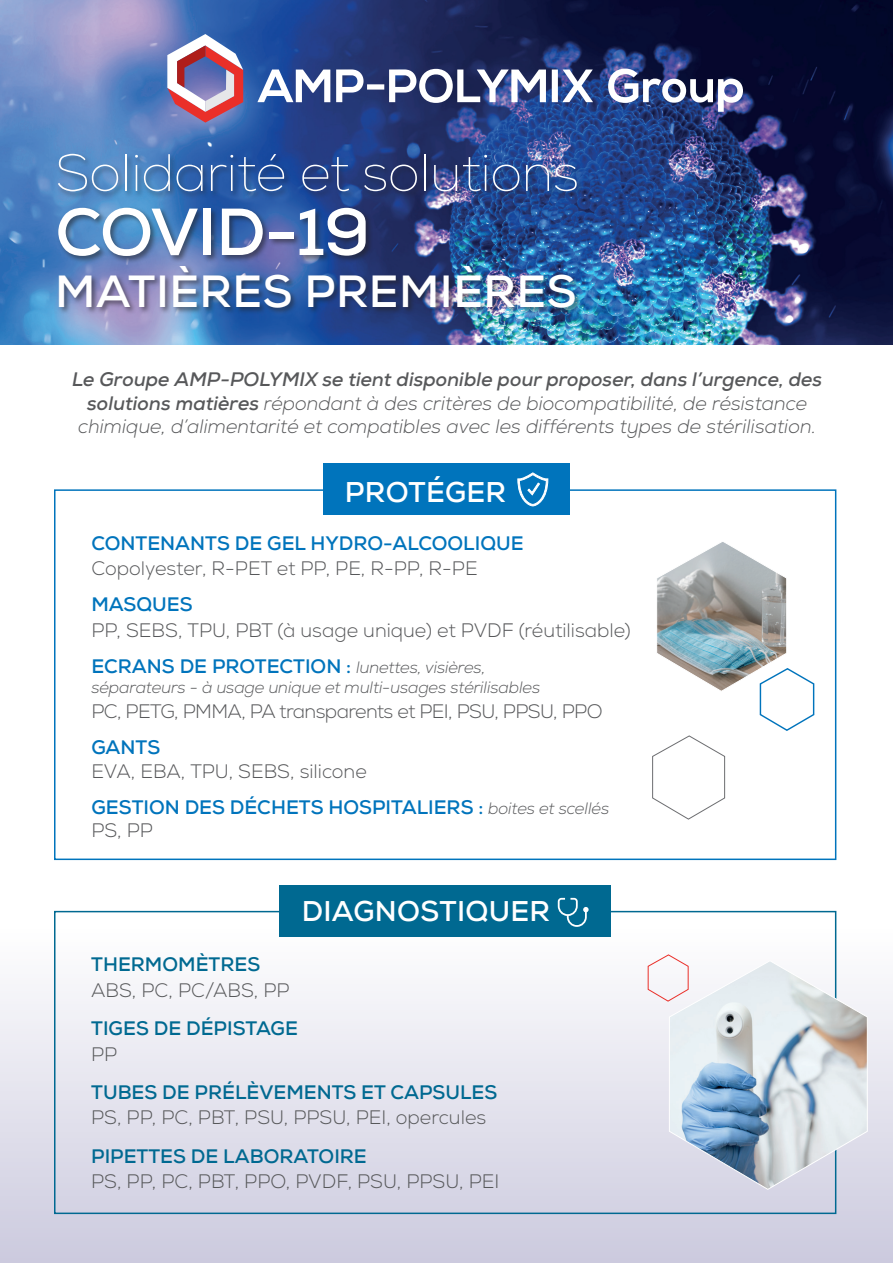
<style>
.page{position:relative;width:893px;height:1263px;background:#fff}
.page>*{position:absolute;margin:0;border:0;box-sizing:border-box;transform-origin:0 0}
.t1{font:700 66.3px "Nexa";letter-spacing:-.01em;color:#fff}
.t2{font:100 52.5px "Nexa";letter-spacing:-.01em;color:#fff}
.t3{font:700 45px "Nexa";letter-spacing:.01em;color:#fff}
.t4{font:700 28.5px "Nexa";letter-spacing:.01em;color:#fff}
.t5{font:300 19.5px/36.2px "Nexa";color:#57585a}
.t6{font:italic 300 19.5px/23.4px "Nexa";color:#57585a;text-align:center}
.t7{font:700 19.5px/36.2px "Nexa";color:#0074bc}
.t8{font:700 19.5px "Nexa";color:#006991}
.t9{font:300 19.5px "Nexa";letter-spacing:-.03em;color:#57585a}
.t10{font:italic 300 16.5px "Nexa";letter-spacing:-.01em;color:#57585a}
.s1{font-weight:700}
.s2{font-weight:700;color:#0074bc}
.s3{font-style:italic;font-size:16.5px}
.s4{font-weight:300;color:#57585a}
.s5{font-weight:300;font-style:italic;font-size:16.5px;color:#57585a}
</style>
<div class="page">
<div style="left:0;top:885px;width:893px;height:378px;background:linear-gradient(to bottom,#fff,#cccbde)"></div>
<img style="left:0;top:0;width:893px;height:344px">
<svg style="left:167px;top:34px;width:76px;height:89px"></svg>
<svg style="left:257px;top:69px;width:486px;height:43px"></svg>
<div style="left:57px;top:152px;width:527px;height:47px;background:#231f20;opacity:.54"></div>
<div style="left:56px;top:206px;width:317px;height:58px;background:#231f20;opacity:.54"></div>
<div style="left:58px;top:265px;width:525px;height:51px;background:#231f20;opacity:.54"></div>
<div style="left:54px;top:489px;width:782px;height:371px;border:2px solid #0074bc"></div>
<div style="left:323px;top:464px;width:247px;height:51px;background:#0074bc"></div>
<svg style="left:517px;top:472px;width:31px;height:34px"></svg>
<div style="left:54px;top:911px;width:782px;height:303px;border:2px solid #006991"></div>
<div style="left:279px;top:885px;width:332px;height:51px;background:#006991"></div>
<svg style="left:558px;top:898px;width:31px;height:29px"></svg>
<svg style="left:669px;top:960px;width:199px;height:230px;background:#cad4de"></svg>
<svg style="left:647px;top:954px;width:42px;height:48px"></svg>
<svg style="left:652px;top:542px;width:163px;height:278px"></svg>
<h2 class="t2" style="left:55px;top:141px;width:525px">Solidarité et solutions</h2>
<h1 class="t1" style="left:55px;top:189px;width:316px">COVID-19</h1>
<h3 class="t3" style="left:55px;top:263px;width:523px">MATIÈRES PREMIÈRES</h3>
<p class="t6" style="left:72px;top:368px;width:751px"><span class="s1">Le Groupe AMP-POLYMIX se tient disponible pour proposer, dans l’urgence, des solutions matières</span> répondant à des critères de biocompatibilité, de résistance chimique, d’alimentarité et compatibles avec les différents types de stérilisation.</p>
<h3 class="t4" style="left:345px;top:473px;width:163px">PROTÉGER</h3>
<p class="t7" style="left:91px;top:525px;width:434px">CONTENANTS DE GEL HYDRO-ALCOOLIQUE</p>
<p class="t5" style="left:91px;top:551px;width:388px">Copolyester, R-PET et PP, PE, R-PP, R-PE</p>
<p class="t7" style="left:91px;top:587px;width:103px">MASQUES</p>
<p class="t5" style="left:91px;top:613px;width:541px">PP, SEBS, TPU, PBT (à usage unique) et PVDF (réutilisable)<br><span class="s2">ECRANS DE PROTECTION :</span> <span class="s3">lunettes, visières,</span></p>
<p class="t10" style="left:91px;top:677px;width:450px">séparateurs - à usage unique et multi-usages stérilisables</p>
<p class="t9" style="left:91px;top:700px;width:513px">PC, PETG, PMMA, PA transparents et PEI, PSU, PPSU, PPO</p>
<p class="t7" style="left:91px;top:729px;width:70px">GANTS</p>
<p class="t7" style="left:91px;top:753px;width:519px"><span class="s4">EVA, EBA, TPU, SEBS, silicone<br></span>GESTION DES DÉCHETS HOSPITALIERS : <span class="s5">boites et scellés</span></p>
<p class="t5" style="left:91px;top:813px;width:63px">PS, PP</p>
<h3 class="t4" style="left:302px;top:893px;width:250px">DIAGNOSTIQUER</h3>
<p class="t8" style="left:91px;top:952px;width:170px">THERMOMÈTRES</p>
<p class="t5" style="left:91px;top:972px;width:200px">ABS, PC, PC/ABS, PP</p>
<p class="t8" style="left:91px;top:1016px;width:208px">TIGES DE DÉPISTAGE</p>
<p class="t5" style="left:91px;top:1036px;width:28px">PP</p>
<p class="t8" style="left:91px;top:1079px;width:408px">TUBES DE PRÉLÈVEMENTS ET CAPSULES</p>
<p class="t5" style="left:91px;top:1100px;width:397px">PS, PP, PC, PBT, PSU, PPSU, PEI, opercules</p>
<p class="t8" style="left:91px;top:1143px;width:277px">PIPETTES DE LABORATOIRE</p>
<p class="t5" style="left:91px;top:1164px;width:410px">PS, PP, PC, PBT, PPO, PVDF, PSU, PPSU, PEI</p>
</div>
